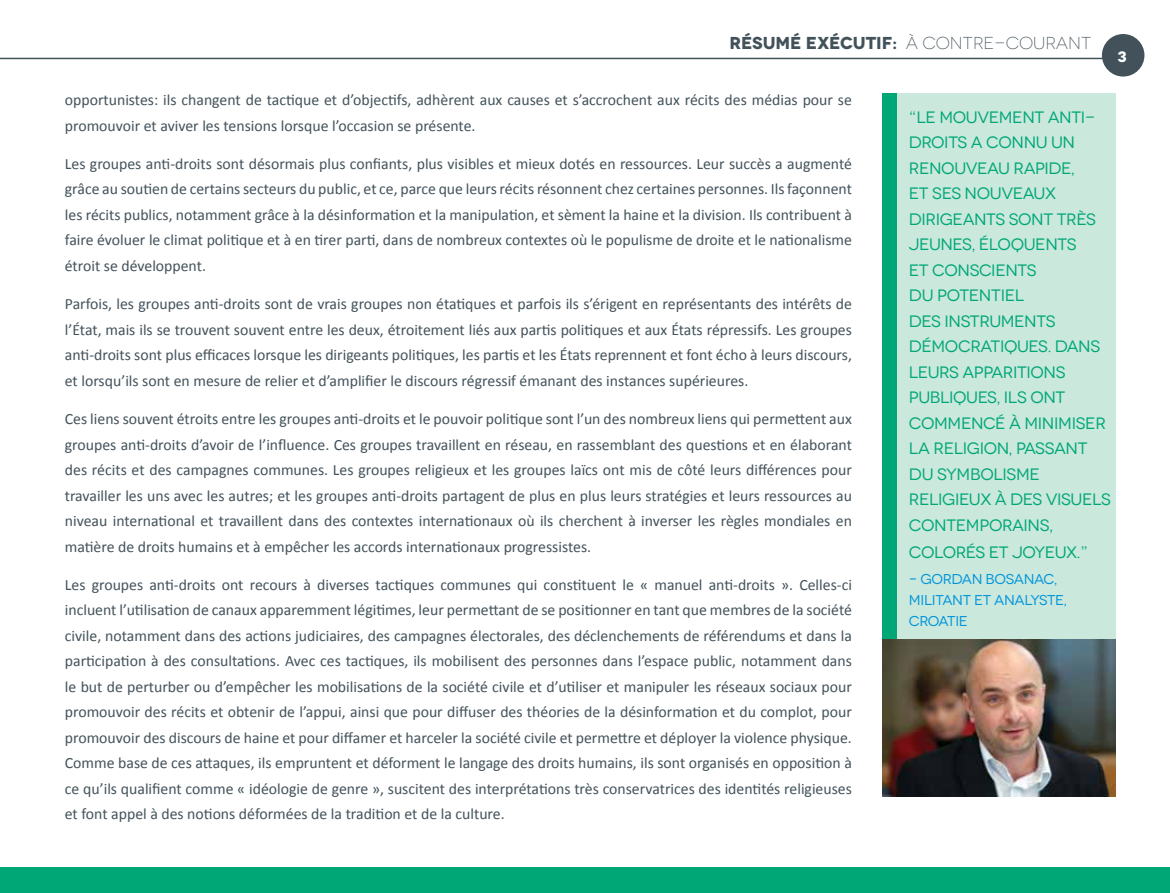
<style>
.page{position:relative;width:1170px;height:893px;background:#fff}
.page>*{position:absolute;margin:0;border:0;box-sizing:border-box;transform-origin:0 0}
.t1{font:700 17.25px "Novecentowide";color:#43525a}
.t2{font:16.5px/25.5px "Novecentowide";letter-spacing:-.02em;color:#00a776}
.t3{font:15.75px/25.5px "Calibri";color:#43525a;text-align:justify}
.t4{font:700 15px "Novecentowide";color:#fff}
.t5{font:14.25px/21px "Novecentowide";letter-spacing:-.03em;color:#0095da}
.s1{font-weight:300}
</style>
<div class="page">
<div style="left:0;top:867px;width:1169px;height:26px;background:#00a776"></div>
<hr style="left:0;top:58px;width:1115px;height:1px;background:#43525a">
<div style="left:1101px;top:34px;width:43px;height:43px;background:#43525a;border-radius:50%"></div>
<div style="left:882px;top:93px;width:233px;height:610px;background:#cbe8dd"></div>
<div style="left:882px;top:93px;width:14px;height:603px;background:#00a776"></div>
<img style="left:882px;top:639px;width:233px;height:158px">
<p class="t1" style="left:729px;top:32px;width:363px">RÉSUMÉ EXÉCUTIF: <span class="s1">À CONTRE-COURANT</span></p>
<p class="t4" style="left:1117px;top:47px;width:11px">3</p>
<p class="t3" style="left:65px;top:87px;width:788px">opportunistes: ils changent de tactique et d’objectifs, adhèrent aux causes et s’accrochent aux récits des médias pour se promouvoir et aviver les tensions lorsque l’occasion se présente.</p>
<p class="t3" style="left:65px;top:151px;width:788px">Les groupes anti-droits sont désormais plus confiants, plus visibles et mieux dotés en ressources. Leur succès a augmenté grâce au soutien de certains secteurs du public, et ce, parce que leurs récits résonnent chez certaines personnes. Ils façonnent les récits publics, notamment grâce à la désinformation et la manipulation, et sèment la haine et la division. Ils contribuent à faire évoluer le climat politique et à en tirer parti, dans de nombreux contextes où le populisme de droite et le nationalisme étroit se développent.</p>
<p class="t3" style="left:65px;top:291px;width:788px">Parfois, les groupes anti-droits sont de vrais groupes non étatiques et parfois ils s’érigent en représentants des intérêts de l’État, mais ils se trouvent souvent entre les deux, étroitement liés aux partis politiques et aux États répressifs. Les groupes anti-droits sont plus efficaces lorsque les dirigeants politiques, les partis et les États reprennent et font écho à leurs discours, et lorsqu’ils sont en mesure de relier et d’amplifier le discours régressif émanant des instances supérieures.</p>
<p class="t3" style="left:65px;top:406px;width:788px">Ces liens souvent étroits entre les groupes anti-droits et le pouvoir politique sont l’un des nombreux liens qui permettent aux groupes anti-droits d’avoir de l’influence. Ces groupes travaillent en réseau, en rassemblant des questions et en élaborant des récits et des campagnes communes. Les groupes religieux et les groupes laïcs ont mis de côté leurs différences pour travailler les uns avec les autres; et les groupes anti-droits partagent de plus en plus leurs stratégies et leurs ressources au niveau international et travaillent dans des contextes internationaux où ils cherchent à inverser les règles mondiales en matière de droits humains et à empêcher les accords internationaux progressistes.</p>
<p class="t3" style="left:65px;top:572px;width:788px">Les groupes anti-droits ont recours à diverses tactiques communes qui constituent le « manuel anti-droits ». Celles-ci incluent l’utilisation de canaux apparemment légitimes, leur permettant de se positionner en tant que membres de la société civile, notamment dans des actions judiciaires, des campagnes électorales, des déclenchements de référendums et dans la participation à des consultations. Avec ces tactiques, ils mobilisent des personnes dans l’espace public, notamment dans le but de perturber ou d’empêcher les mobilisations de la société civile et d’utiliser et manipuler les réseaux sociaux pour promouvoir des récits et obtenir de l’appui, ainsi que pour diffuser des théories de la désinformation et du complot, pour promouvoir des discours de haine et pour diffamer et harceler la société civile et permettre et déployer la violence physique.<br>Comme base de ces attaques, ils empruntent et déforment le langage des droits humains, ils sont organisés en opposition à ce qu’ils qualifient comme « idéologie de genre », suscitent des interprétations très conservatrices des identités religieuses et font appel à des notions déformées de la tradition et de la culture.</p>
<p class="t2" style="left:908px;top:105px;width:204px">“LE MOUVEM ENT ANTI-<br>DROITS A CONNU UN<br>RENOUVEAU RAPIDE,<br>ET SES NOUVEAUX<br>DIRIGEANTS SONT TRÈS<br>JEUNES, ÉLOQUENTS<br>ET CONSCIENTS<br>DU POTENTIEL<br>DES INSTRUM ENTS<br>DÉMOCRATIQUES. DANS<br>LEURS APPARITIONS<br>PUBLIQUES, ILS ONT<br>COMMENCÉ À MINIMISER<br>LA RELIGION, PASSANT<br>DU SYM BOLISM E<br>RELIGIEUX À DES VISUELS<br>CONTEM PORAINS,</p>
<p class="t2" style="left:908px;top:539px;width:181px">COLORÉS ET JOYEUX.”</p>
<p class="t5" style="left:908px;top:568px;width:159px">– GORDAN BOSANAC,<br>M ILITANT ET ANALYSTE,<br>CROATIE</p>
</div>
